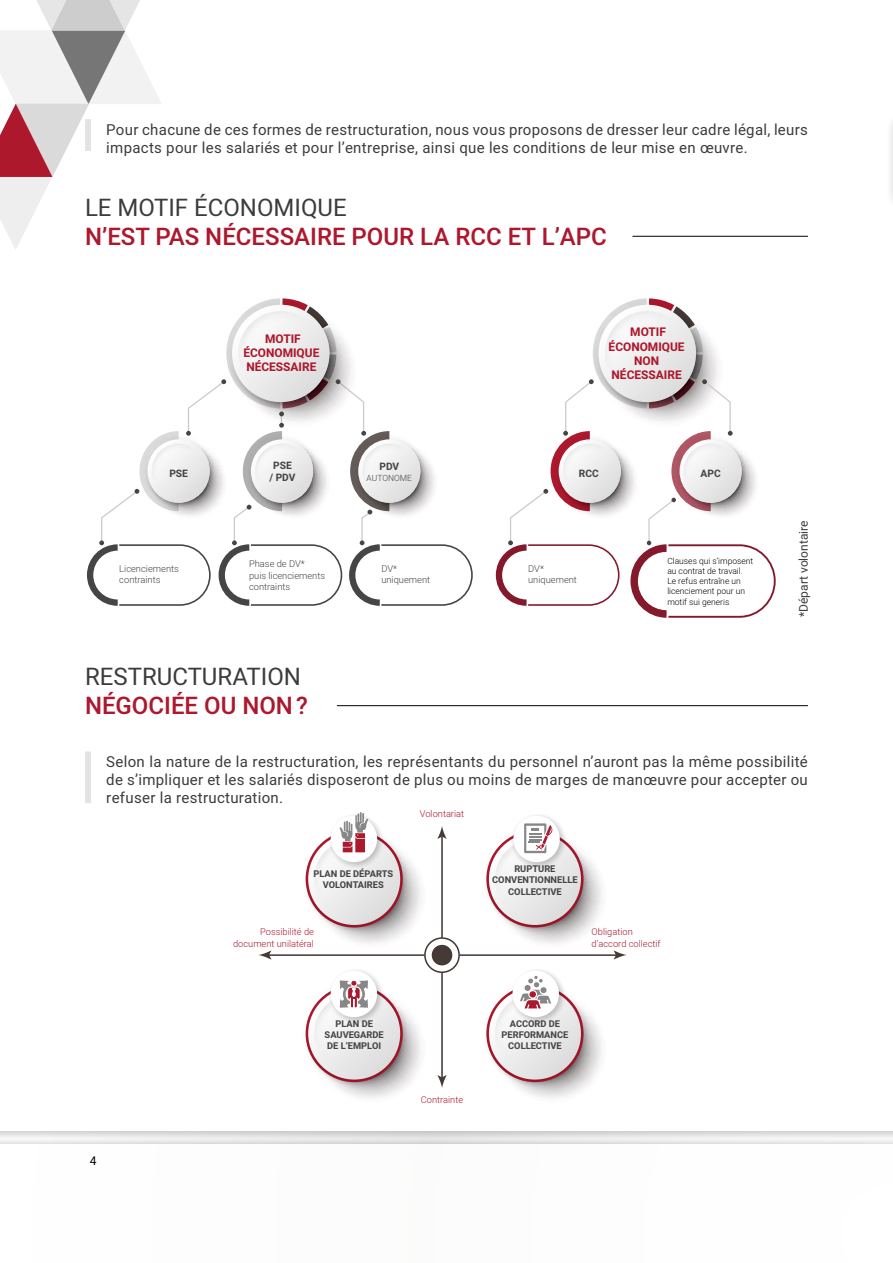
<style>
.page{position:relative;width:893px;height:1263px;background:#fff}
.page>*{position:absolute;margin:0;border:0;box-sizing:border-box;transform-origin:0 0}
.t1{font:500 24px "Heebo";color:#ad182d}
.t2{font:24px "Heebo";color:#3c3c3b}
.t3{font:15px/18px "Heebo";letter-spacing:.02em;color:#3c3c3b}
.t4{font:12px "Heebo";color:#3c3c3b}
.t5{font:12px "Heebo";color:#000}
.t6{font:700 11.85px/14.2px "Heebo";color:#ad182d;text-align:center}
.t7{font:700 10.2px/12.3px "Heebo";color:#454545;text-align:center}
.t8{font:700 9.3px/11.1px "Heebo";color:#454545;text-align:center}
.t9{font:300 9.3px/11.2px "Heebo";color:#454545}
.t10{font:300 9.3px/11.1px "Heebo";color:#ad182d}
.t11{font:300 8.55px/10.2px "Heebo";color:#000}
.t12{font:300 8.55px "Heebo";color:#454545}
</style>
<div class="page">
<div style="left:85px;top:751px;width:6px;height:52px;background:#e3e3e3"></div>
<hr style="left:632px;top:236px;width:176px;height:1px;background:#000">
<hr style="left:337px;top:705px;width:471px;height:1px;background:#000">
<svg style="left:87px;top:298px;width:386px;height:308px"></svg>
<svg style="left:496px;top:298px;width:280px;height:320px"></svg>
<div style="left:432px;top:945px;width:20px;height:20px;background:#453a36;border-radius:50%"></div>
<div style="left:424px;top:937px;width:36px;height:36px;border:2px solid #453a36;border-radius:50%"></div>
<hr style="left:441px;top:833px;width:2px;height:105px;background:#453a36">
<hr style="left:441px;top:973px;width:2px;height:106px;background:#453a36">
<hr style="left:459px;top:954px;width:158px;height:2px;background:#453a36">
<hr style="left:267px;top:954px;width:157px;height:2px;background:#453a36">
<svg style="left:259px;top:950px;width:13px;height:10px"></svg>
<svg style="left:437px;top:826px;width:10px;height:13px"></svg>
<svg style="left:437px;top:1075px;width:10px;height:13px"></svg>
<svg style="left:305px;top:812px;width:123px;height:139px"></svg>
<svg style="left:532px;top:815px;width:25px;height:8px"></svg>
<div style="left:513px;top:816px;width:47px;height:46px;background:#fff;border-radius:50%"></div>
<svg style="left:480px;top:823px;width:147px;height:137px"></svg>
<svg style="left:350px;top:970px;width:25px;height:9px"></svg>
<div style="left:331px;top:971px;width:46px;height:46px;background:#fff;border-radius:50%"></div>
<svg style="left:305px;top:979px;width:116px;height:119px"></svg>
<svg style="left:532px;top:970px;width:22px;height:6px"></svg>
<div style="left:512px;top:971px;width:47px;height:46px;background:#fff;border-radius:50%"></div>
<svg style="left:486px;top:976px;width:116px;height:122px"></svg>
<svg style="left:0;top:0;width:161px;height:250px"></svg>
<div style="left:0;top:1121px;width:893px;height:142px;background:#878787;opacity:.75"></div>
<div style="left:0;top:1138px;width:893px;height:125px;background:#000;opacity:.18"></div>
<div style="left:0;top:1144px;width:893px;height:119px;background:#fff"></div>
<div style="left:886px;top:112px;width:7px;height:98px;background:#fafafa"></div>
<svg style="left:892px;top:126px;width:1px;height:70px"></svg>
<p class="t3" style="left:106px;top:120px;width:703px">Pour chacune de ces formes de restructuration, nous vous proposons de dresser leur cadre légal, leurs impacts pour les salariés et pour l’entreprise, ainsi que les conditions de leur mise en œuvre.</p>
<h1 class="t2" style="left:85px;top:191px;width:263px">LE MOTIF ÉCONOMIQUE</h1>
<h1 class="t1" style="left:85px;top:219px;width:523px">N’EST PAS NÉCESSAIRE POUR LA RCC ET L’APC</h1>
<p class="t7" style="left:169px;top:467px;width:20px">PSE</p>
<p class="t6" style="left:243px;top:332px;width:77px">MOTIF<br>ÉCONOMIQUE<br>NÉCESSAIRE</p>
<p class="t7" style="left:269px;top:459px;width:28px">PSE<br>/ PDV</p>
<p class="t7" style="left:379px;top:461px;width:21px">PDV</p>
<p class="t12" style="left:367px;top:471px;width:47px">AUTONOME</p>
<p class="t9" style="left:249px;top:558px;width:78px">Phase de DV*<br>puis licenciements contraints</p>
<p class="t9" style="left:119px;top:563px;width:61px">Licenciements contraints</p>
<p class="t9" style="left:381px;top:563px;width:50px">DV* uniquement</p>
<h1 class="t2" style="left:85px;top:660px;width:218px">RESTRUCTURATION</h1>
<h1 class="t1" style="left:85px;top:689px;width:224px">NÉGOCIÉE OU NON?</h1>
<p class="t6" style="left:609px;top:325px;width:77px">MOTIF<br>ÉCONOMIQUE<br>NON<br>NÉCESSAIRE</p>
<p class="t7" style="left:579px;top:467px;width:21px">RCC</p>
<p class="t7" style="left:701px;top:467px;width:22px">APC</p>
<p class="t9" style="left:528px;top:563px;width:50px">DV* uniquement</p>
<p class="t11" style="left:667px;top:555px;width:87px">Clauses qui s’imposent au contrat de travail.<br>Le refus entraîne un licenciement pour un motif sui generis</p>
<p class="t4" style="left:795px;top:617px;width:98px;rotate:-90deg">*Départ volontaire</p>
<p class="t3" style="left:106px;top:753px;width:703px;text-align:justify">Selon la nature de la restructuration, les représentants du personnel n’auront pas la même possibilité de s’impliquer et les salariés disposeront de plus ou moins de marges de manœuvre pour accepter ou refuser la restructuration.</p>
<p class="t10" style="left:420px;top:808px;width:46px">Volontariat</p>
<p class="t5" style="left:90px;top:1152px;width:8px">4</p>
<p class="t8" style="left:313px;top:868px;width:81px">PLAN DE DÉPARTS<br>VOLONTAIRES</p>
<p class="t8" style="left:492px;top:864px;width:87px">RUPTURE<br>CONVENTIONNELLE<br>COLLECTIVE</p>
<p class="t10" style="left:233px;top:926px;width:82px;text-align:right">Possibilité de document unilatéral</p>
<p class="t10" style="left:592px;top:926px;width:71px">Obligation d’accord collectif</p>
<p class="t8" style="left:325px;top:1018px;width:61px">PLAN DE<br>SAUVEGARDE<br>DE L’EMPLOI</p>
<p class="t8" style="left:501px;top:1018px;width:68px">ACCORD DE<br>PERFORMANCE<br>COLLECTIVE</p>
<p class="t10" style="left:421px;top:1094px;width:44px">Contrainte</p>
</div>
